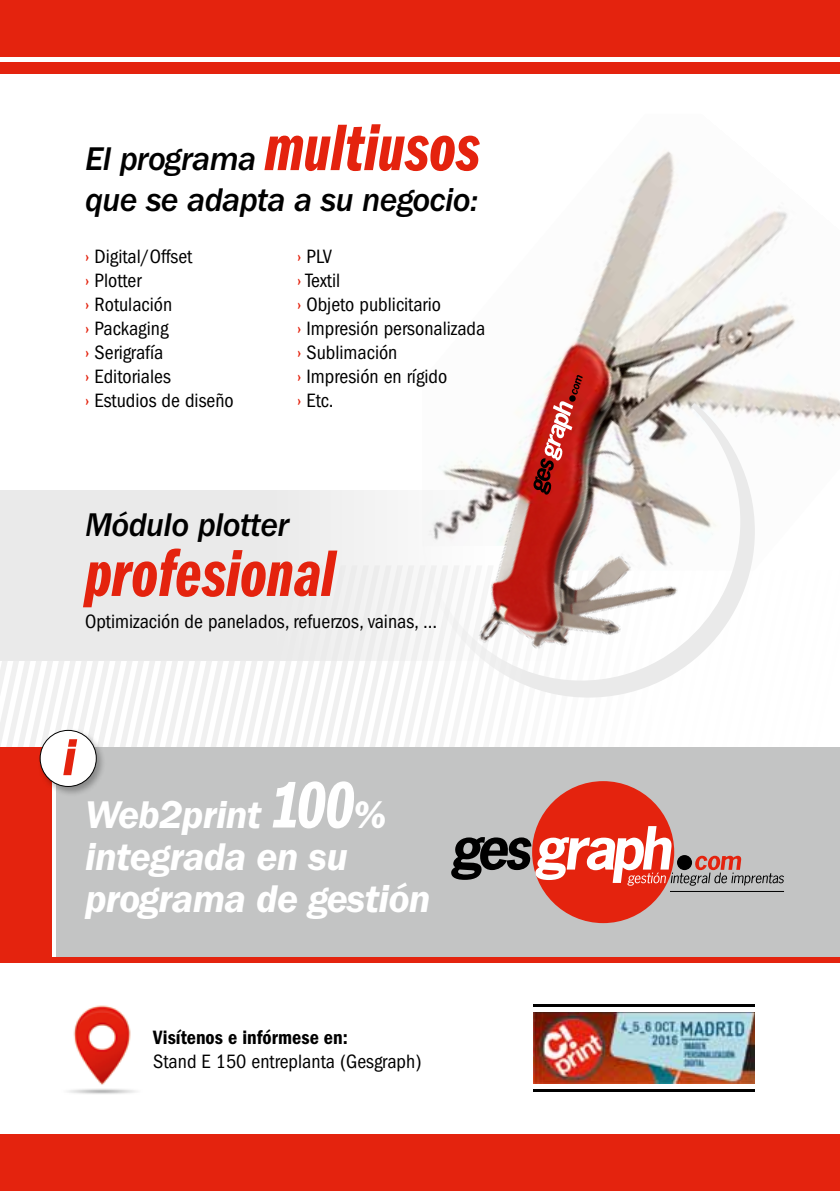
<style>
.page{position:relative;width:840px;height:1191px;background:#fff}
.page>*{position:absolute;margin:0;border:0;box-sizing:border-box;transform-origin:0 0}
.t1{font:68px "Franklin Gothic Demi Cmpr Ital";color:#e4230e}
.t2{font:italic 600 53.2px "Franklin Gothic";color:#e4230e}
.t3{font:italic 600 40px/42px "Franklin Gothic";letter-spacing:-.02em;color:#fff}
.t4{font:italic 500 34px/40.8px "Franklin Gothic";letter-spacing:-.02em;color:#000}
.t5{font:condensed 20px/24px "Franklin Gothic";color:#000}
.t6{font:600 condensed 20px "Franklin Gothic";color:#000}
.s1{font-family:"Franklin Gothic Demi Cmpr Ital";font-weight:400;font-style:normal;font-size:68px;color:#e4230e}
.s2{color:#e4230e}
.s3{font-family:"Franklin Gothic Demi Cmpr Ital";font-weight:400;font-style:normal;font-size:68px}
</style>
<div class="page">
<img style="left:68px;top:1005px;width:68px;height:89px">
<img style="left:527px;top:151px;width:312px;height:274px">
<svg style="left:532px;top:375px;width:50px;height:28px"></svg>
<div style="left:0;top:957px;width:839px;height:5px;background:#e4230e"></div>
<div style="left:0;top:490px;width:549px;height:170px;background:#eaeaea"></div>
<svg style="left:422px;top:403px;width:332px;height:162px"></svg>
<img style="left:471px;top:503px;width:284px;height:62px">
<div style="left:0;top:1134px;width:839px;height:57px;background:#e4230e"></div>
<div style="left:57px;top:747px;width:782px;height:210px;background:#c3c4c4"></div>
<div style="left:0;top:747px;width:51px;height:210px;background:#e4230e"></div>
<div style="left:532px;top:781px;width:141px;height:142px;background:#e4230e;border-radius:50%"></div>
<svg style="left:0;top:565px;width:784px;height:320px"></svg>
<hr style="left:669px;top:891px;width:114px;height:1px;background:#000">
<img style="left:533px;top:1012px;width:221px;height:71px">
<hr style="left:533px;top:1089px;width:221px;height:2px;background:#000">
<hr style="left:533px;top:1003px;width:221px;height:3px;background:#000">
<div style="left:0;top:0;width:839px;height:57px;background:#e4230e"></div>
<div style="left:0;top:62px;width:839px;height:12px;background:#e4230e"></div>
<h3 class="t4" style="left:85px;top:139px;width:396px">El programa <span class="s1">multiusos </span>que se adapta a su negocio:</h3>
<p class="t5" style="left:85px;top:245px;width:150px"><span class="s2">›</span> Digital/Offset<br><span class="s2">›</span> Plotter<br><span class="s2">›</span> Rotulación<br><span class="s2">›</span> Packaging<br><span class="s2">›</span> Serigrafía<br><span class="s2">›</span> Editoriales<br><span class="s2">›</span> Estudios de diseño</p>
<p class="t5" style="left:297px;top:245px;width:190px"><span class="s2">›</span> PLV<br><span class="s2">›</span> Textil<br><span class="s2">›</span> Objeto publicitario<br><span class="s2">›</span> Impresión personalizada <span class="s2">›</span> Sublimación<br><span class="s2">›</span> Impresión en rígido<br><span class="s2">›</span> Etc.</p>
<h3 class="t4" style="left:85px;top:504px;width:205px">Módulo plotter</h3>
<h1 class="t1" style="left:85px;top:534px;width:251px">profesional</h1>
<p class="t5" style="left:85px;top:609px;width:353px">Optimización de panelados, refuerzos, vainas, ...</p>
<h2 class="t2" style="left:62px;top:727px;width:16px">i</h2>
<h3 class="t3" style="left:85px;top:793px;width:347px">Web2print <span class="s3">100</span>% integrada en su programa de gestión</h3>
<p class="t6" style="left:153px;top:1026px;width:196px">Visítenos e infórmese en:</p>
<p class="t5" style="left:153px;top:1049px;width:269px">Stand E 150 entreplanta (Gesgraph)</p>
</div>
